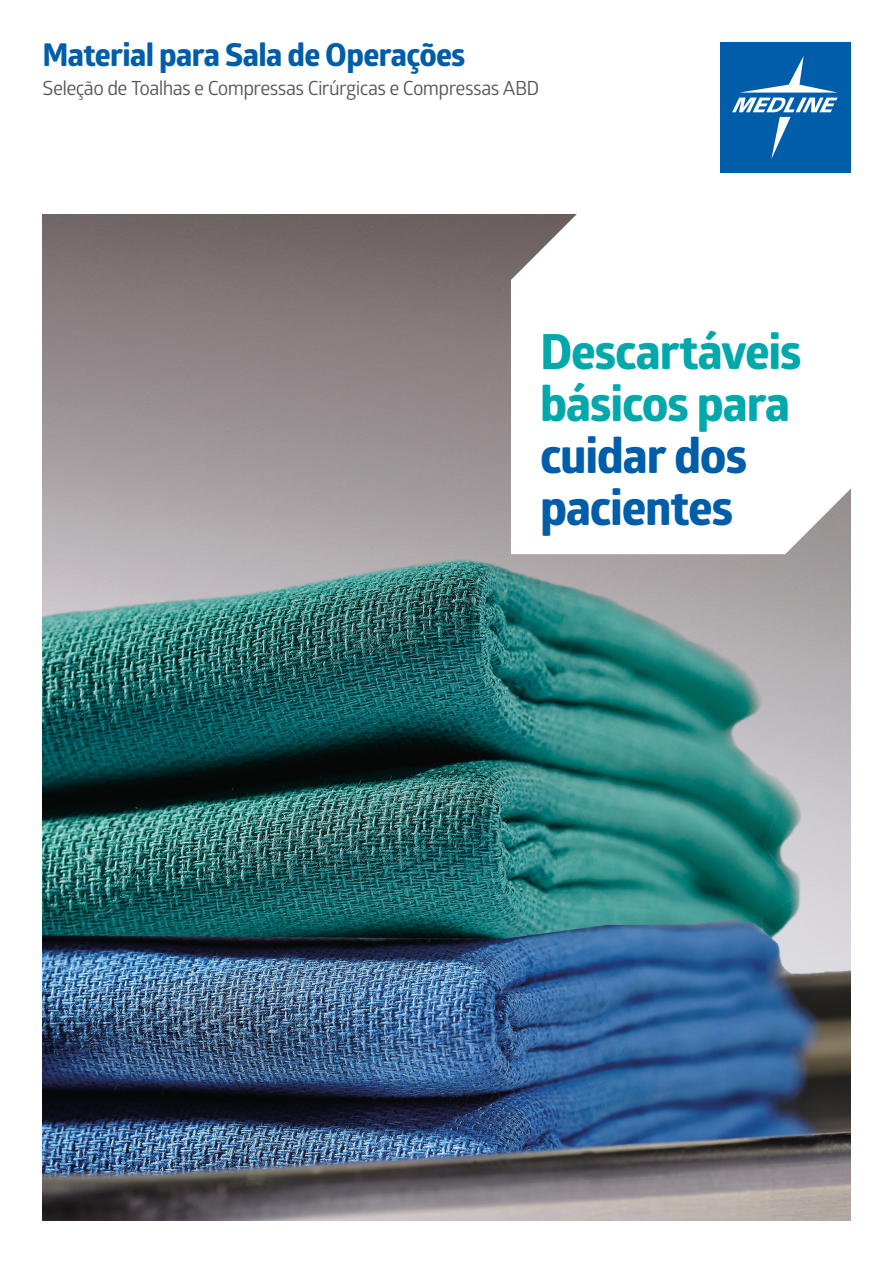
<style>
.page{position:relative;width:893px;height:1263px;background:#fff}
.page>*{position:absolute;margin:0;border:0;box-sizing:border-box;transform-origin:0 0}
.A4{font:700 48.45px "Globerx";letter-spacing:-.025em;color:#00a8ac}
.A4-2{font:700 48.45px "Globerx";letter-spacing:-.025em;color:#005da9}
.A3_Regular{font:700 31.5px "Globerx";letter-spacing:-.02em;color:#005da9}
.A3_Regular-2{font:19.5px "Glober";letter-spacing:-.035em;color:#575756}
</style>
<div class="page">
<img style="left:43px;top:215px;width:807px;height:1005px">
<svg style="left:511px;top:166px;width:340px;height:388px"></svg>
<div style="left:720px;top:42px;width:130px;height:131px;background:#005da9"></div>
<svg style="left:732px;top:56px;width:106px;height:103px"></svg>
<p class="A3_Regular" style="left:43px;top:32px;width:424px">Material para Sala de Operações</p>
<p class="A3_Regular-2" style="left:43px;top:74px;width:498px">Seleção de Toalhas e Compressas Cirúrgicas e Compressas ABD</p>
<p class="A4" style="left:540px;top:317px;width:263px">Descartáveis</p>
<p class="A4" style="left:540px;top:369px;width:252px">básicos para</p>
<p class="A4-2" style="left:540px;top:421px;width:209px">cuidar dos</p>
<p class="A4-2" style="left:540px;top:473px;width:195px">pacientes</p>
</div>
